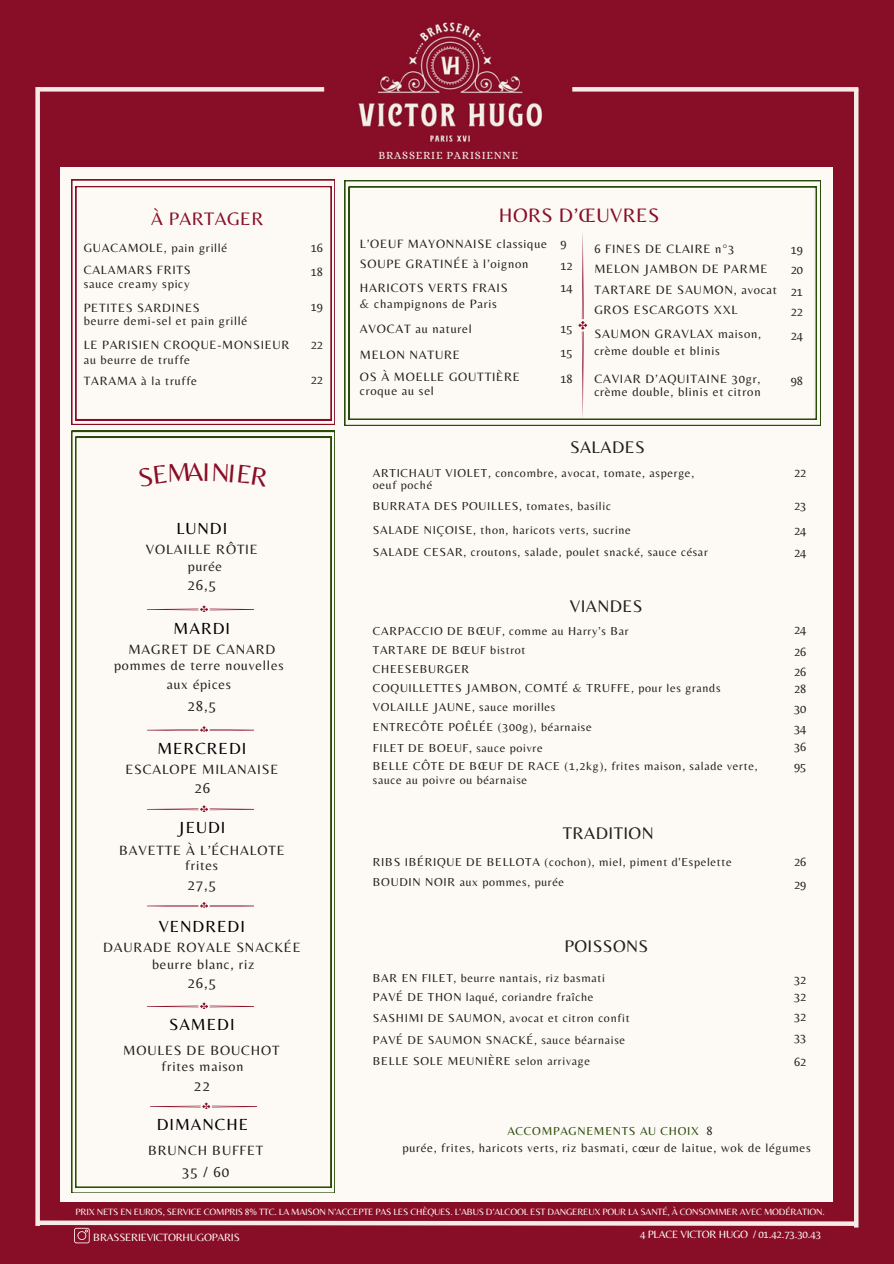
<style>
.page{position:relative;width:894px;height:1264px;background:#fff}
.page>*{position:absolute;margin:0;border:0;box-sizing:border-box;transform-origin:0 0}
.t1{font:20.25px "Belleza";letter-spacing:.025em;color:#880e27}
.t2{font:18.75px "Belleza";letter-spacing:.025em;color:#880e27}
.t3{font:17.55px "Belleza";letter-spacing:.025em;color:#231f20}
.t4{font:16.8px "Belleza";letter-spacing:.06em;color:#000}
.t5{font:15px "Belleza";letter-spacing:.06em;color:#231f20}
.t6{font:13.95px/19.2px "Belleza";letter-spacing:.06em;color:#231f20;text-align:center}
.t7{font:12.6px/20.4px "Belleza";letter-spacing:.06em;color:#231f20}
.t8{font:12.45px/17.4px "Belleza";letter-spacing:.06em;color:#231f20}
.t9{font:12px/19.5px "Belleza";letter-spacing:.06em;color:#231f20}
.t10{font:12px "Belleza";letter-spacing:.06em;color:#2a4c09}
.t11{font:11.1px "Alice";letter-spacing:.065em;color:#f6ebe6}
.t12{font:10.95px "Belleza";letter-spacing:-.02em;color:#fdfaf5}
.t13{font:9.45px "Belleza";letter-spacing:-.02em;color:#fdfaf5}
</style>
<div class="page">
<div style="left:0;top:0;width:893px;height:1263px;background:#880e27"></div>
<img style="left:324px;top:21px;width:219px;height:122px">
<div style="left:38px;top:87px;width:286px;height:5px;background:#f6ebe6"></div>
<div style="left:35px;top:87px;width:5px;height:1138px;background:#f6ebe6"></div>
<div style="left:572px;top:87px;width:286px;height:5px;background:#f6ebe6"></div>
<div style="left:853px;top:88px;width:5px;height:1139px;background:#f6ebe6"></div>
<div style="left:60px;top:167px;width:773px;height:1034px;background:#fdfaf5"></div>
<svg style="left:71px;top:431px;width:264px;height:761px"></svg>
<svg style="left:75px;top:437px;width:256px;height:750px"></svg>
<svg style="left:150px;top:1102px;width:106px;height:6px"></svg>
<svg style="left:71px;top:180px;width:264px;height:245px"></svg>
<svg style="left:344px;top:180px;width:476px;height:245px"></svg>
<svg style="left:35px;top:1218px;width:823px;height:25px"></svg>
<svg style="left:139px;top:462px;width:129px;height:25px"></svg>
<p class="t2" style="left:151px;top:207px;width:113px">À PARTAGER</p>
<h2 class="t8" style="left:84px;top:236px;width:145px;line-height:22.4px">GUACAMOLE, pain grillé<br>CALAMARS FRITS</h2>
<h2 class="t8" style="left:84px;top:275px;width:107px">sauce creamy spicy</h2>
<h6 class="t8" style="left:84px;top:301px;width:165px;line-height:13px">PETITES SARDINES<br>beurre demi-sel et pain grillé</h6>
<h6 class="t8" style="left:84px;top:337px;width:207px;line-height:14.9px">LE PARISIEN CROQUE-MONSIEUR au beurre de truffe</h6>
<h6 class="t8" style="left:84px;top:372px;width:115px">TARAMA à la truffe</h6>
<h6 class="t8" style="left:311px;top:239px;width:14px">16</h6>
<h6 class="t8" style="left:311px;top:263px;width:14px">18</h6>
<h6 class="t8" style="left:311px;top:297px;width:14px">19</h6>
<h6 class="t8" style="left:311px;top:336px;width:14px">22</h6>
<h2 class="t8" style="left:311px;top:371px;width:14px">22</h2>
<p class="t4" style="left:176px;top:518px;width:52px">LUNDI</p>
<h6 class="t6" style="left:146px;top:539px;width:113px">VOLAILLE RÔTIE</h6>
<p class="t6" style="left:188px;top:556px;width:36px">purée</p>
<p class="t5" style="left:187px;top:576px;width:30px">26,5</p>
<h1 class="t4" style="left:173px;top:618px;width:58px">MARDI</h1>
<h6 class="t6" style="left:128px;top:639px;width:148px">MAGRET DE CANARD</h6>
<p class="t6" style="left:114px;top:655px;width:171px">pommes de terre nouvelles aux épices</p>
<p class="t5" style="left:187px;top:697px;width:30px">28,5</p>
<h6 class="t4" style="left:157px;top:738px;width:90px">MERCREDI</h6>
<h6 class="t6" style="left:125px;top:759px;width:154px">ESCALOPE MILANAISE</h6>
<p class="t5" style="left:194px;top:779px;width:17px">26</p>
<p class="t4" style="left:178px;top:817px;width:49px">JEUDI</p>
<h6 class="t6" style="left:119px;top:840px;width:167px">BAVETTE À L’ÉCHALOTE</h6>
<h6 class="t6" style="left:185px;top:856px;width:34px">frites</h6>
<p class="t5" style="left:187px;top:876px;width:30px">27,5</p>
<h6 class="t4" style="left:159px;top:916px;width:88px">VENDREDI</h6>
<h6 class="t6" style="left:103px;top:937px;width:199px">DAURADE ROYALE SNACKÉE</h6>
<p class="t6" style="left:152px;top:954px;width:104px">beurre blanc, riz</p>
<p class="t5" style="left:187px;top:974px;width:30px">26,5</p>
<h6 class="t4" style="left:169px;top:1014px;width:67px">SAMEDI</h6>
<p class="t6" style="left:123px;top:1040px;width:158px">MOULES DE BOUCHOT</p>
<p class="t6" style="left:161px;top:1056px;width:83px">frites maison</p>
<p class="t5" style="left:194px;top:1076px;width:17px">22</p>
<h6 class="t4" style="left:157px;top:1114px;width:93px">DIMANCHE</h6>
<h6 class="t5" style="left:182px;top:1163px;width:49px">35 / 60</h6>
<h6 class="t6" style="left:148px;top:1140px;width:117px">BRUNCH BUFFET</h6>
<h6 class="t11" style="left:378px;top:149px;width:141px">BRASSERIE PARISIENNE</h6>
<p class="t1" style="left:498px;top:203px;width:162px">HORS D’ŒUVRES</p>
<h2 class="t8" style="left:560px;top:235px;width:8px">9</h2>
<h3 class="t8" style="left:560px;top:257px;width:14px">12</h3>
<h4 class="t8" style="left:560px;top:279px;width:14px">14</h4>
<p class="t8" style="left:560px;top:319px;width:14px">15</p>
<p class="t8" style="left:560px;top:344px;width:14px">15</p>
<h2 class="t8" style="left:560px;top:370px;width:14px">18</h2>
<p class="t7" style="left:360px;top:233px;width:188px">L’OEUF MAYONNAISE classique<br>SOUPE GRATINÉE à l’oignon</p>
<h2 class="t7" style="left:360px;top:280px;width:149px;line-height:15.6px">HARICOTS VERTS FRAIS &amp; champignons de Paris</h2>
<h3 class="t7" style="left:360px;top:318px;width:113px">AVOCAT au naturel</h3>
<h4 class="t7" style="left:360px;top:344px;width:101px">MELON NATURE</h4>
<h4 class="t7" style="left:360px;top:370px;width:161px;line-height:13px">OS À MOELLE GOUTTIÈRE croque au sel</h4>
<h6 class="t7" style="left:594px;top:238px;width:184px">6 FINES DE CLAIRE n°3<br>MELON JAMBON DE PARME<br>TARTARE DE SAUMON, avocat<br>GROS ESCARGOTS XXL</h6>
<h6 class="t7" style="left:594px;top:325px;width:168px;line-height:17px">SAUMON GRAVLAX maison, crème double et blinis</h6>
<h6 class="t7" style="left:594px;top:371px;width:168px;line-height:13.5px">CAVIAR D’AQUITAINE 30gr, crème double, blinis et citron</h6>
<h3 class="t8" style="left:790px;top:240px;width:14px">19</h3>
<h4 class="t8" style="left:790px;top:260px;width:14px">20</h4>
<p class="t8" style="left:790px;top:282px;width:14px">21</p>
<p class="t8" style="left:790px;top:302px;width:14px">22</p>
<h1 class="t8" style="left:790px;top:327px;width:14px">24</h1>
<h6 class="t8" style="left:790px;top:372px;width:14px">98</h6>
<h4 class="t3" style="left:570px;top:437px;width:76px">SALADES</h4>
<p class="t9" style="left:373px;top:466px;width:323px;line-height:12.5px">ARTICHAUT VIOLET, concombre, avocat, tomate, asperge, oeuf poché</p>
<h2 class="t9" style="left:373px;top:494px;width:259px;line-height:23.9px">BURRATA DES POUILLES, tomates, basilic<br>SALADE NIÇOISE, thon, haricots verts, sucrine</h2>
<h2 class="t9" style="left:373px;top:541px;width:336px">SALADE CESAR, croutons, salade, poulet snacké, sauce césar</h2>
<h2 class="t3" style="left:569px;top:595px;width:74px">VIANDES</h2>
<p class="t9" style="left:373px;top:621px;width:349px">CARPACCIO DE BŒUF, comme au Harry’s Bar<br>TARTARE DE BŒUF bistrot<br>CHEESEBURGER<br>COQUILLETTES JAMBON, COMTÉ &amp; TRUFFE, pour les grands<br>VOLAILLE JAUNE, sauce morilles<br>ENTRECÔTE POÊLÉE (300g), béarnaise<br>FILET DE BOEUF, sauce poivre</p>
<p class="t9" style="left:373px;top:759px;width:386px;line-height:14px">BELLE CÔTE DE BŒUF DE RACE (1,2kg), frites maison, salade verte, sauce au poivre ou béarnaise</p>
<h4 class="t3" style="left:562px;top:822px;width:92px">TRADITION</h4>
<p class="t9" style="left:373px;top:852px;width:360px;line-height:20px">RIBS IBÉRIQUE DE BELLOTA (cochon), miel, piment d'Espelette<br>BOUDIN NOIR aux pommes, purée</p>
<h6 class="t8" style="left:793px;top:464px;width:14px">22</h6>
<h6 class="t8" style="left:793px;top:497px;width:14px">23</h6>
<h6 class="t8" style="left:793px;top:522px;width:14px">24</h6>
<h6 class="t8" style="left:793px;top:544px;width:14px">24</h6>
<h6 class="t8" style="left:793px;top:620px;width:14px">24</h6>
<h5 class="t8" style="left:793px;top:643px;width:14px">26</h5>
<h6 class="t8" style="left:793px;top:663px;width:14px">26<br>28</h6>
<p class="t8" style="left:793px;top:700px;width:14px">30</p>
<h6 class="t8" style="left:793px;top:720px;width:14px">34<br>36</h6>
<h6 class="t8" style="left:793px;top:758px;width:14px">95</h6>
<h6 class="t8" style="left:793px;top:853px;width:14px">26</h6>
<h6 class="t8" style="left:793px;top:875px;width:14px">29</h6>
<h3 class="t3" style="left:564px;top:936px;width:85px">POISSONS</h3>
<h3 class="t9" style="left:373px;top:968px;width:234px;line-height:19px">BAR EN FILET, beurre nantais, riz basmati<br>PAVÉ DE THON laqué, coriandre fraîche</h3>
<h3 class="t9" style="left:373px;top:1007px;width:258px;line-height:21.5px">SASHIMI DE SAUMON, avocat et citron confit<br>PAVÉ DE SAUMON SNACKÉ, sauce béarnaise<br>BELLE SOLE MEUNIÈRE selon arrivage</h3>
<h6 class="t8" style="left:793px;top:970px;width:14px">32<br>32</h6>
<h6 class="t8" style="left:793px;top:1007px;width:14px">32</h6>
<h6 class="t8" style="left:793px;top:1028px;width:14px">33</h6>
<h6 class="t8" style="left:793px;top:1053px;width:14px">62</h6>
<h6 class="t8" style="left:706px;top:1121px;width:8px">8</h6>
<h6 class="t10" style="left:507px;top:1123px;width:193px">ACCOMPAGNEMENTS AU CHOIX</h6>
<h6 class="t8" style="left:402px;top:1139px;width:410px">purée, frites, haricots verts, riz basmati, cœur de laitue, wok de légumes</h6>
<h6 class="t13" style="left:76px;top:1206px;width:750px">PRIX NETS EN EUROS, SERVICE COMPRIS 8% TTC. LA MAISON N’ACCEPTE PAS LES CHÈQUES. L’ABUS D’ALCOOL EST DANGEREUX POUR LA SANTÉ, À CONSOMMER AVEC MODÉRATION.</h6>
<h2 class="t12" style="left:93px;top:1230px;width:148px">BRASSERIEVICTORHUGOPARIS</h2>
<h6 class="t12" style="left:640px;top:1228px;width:182px">4 PLACE VICTOR HUGO / 01.42.73.30.43</h6>
</div>
